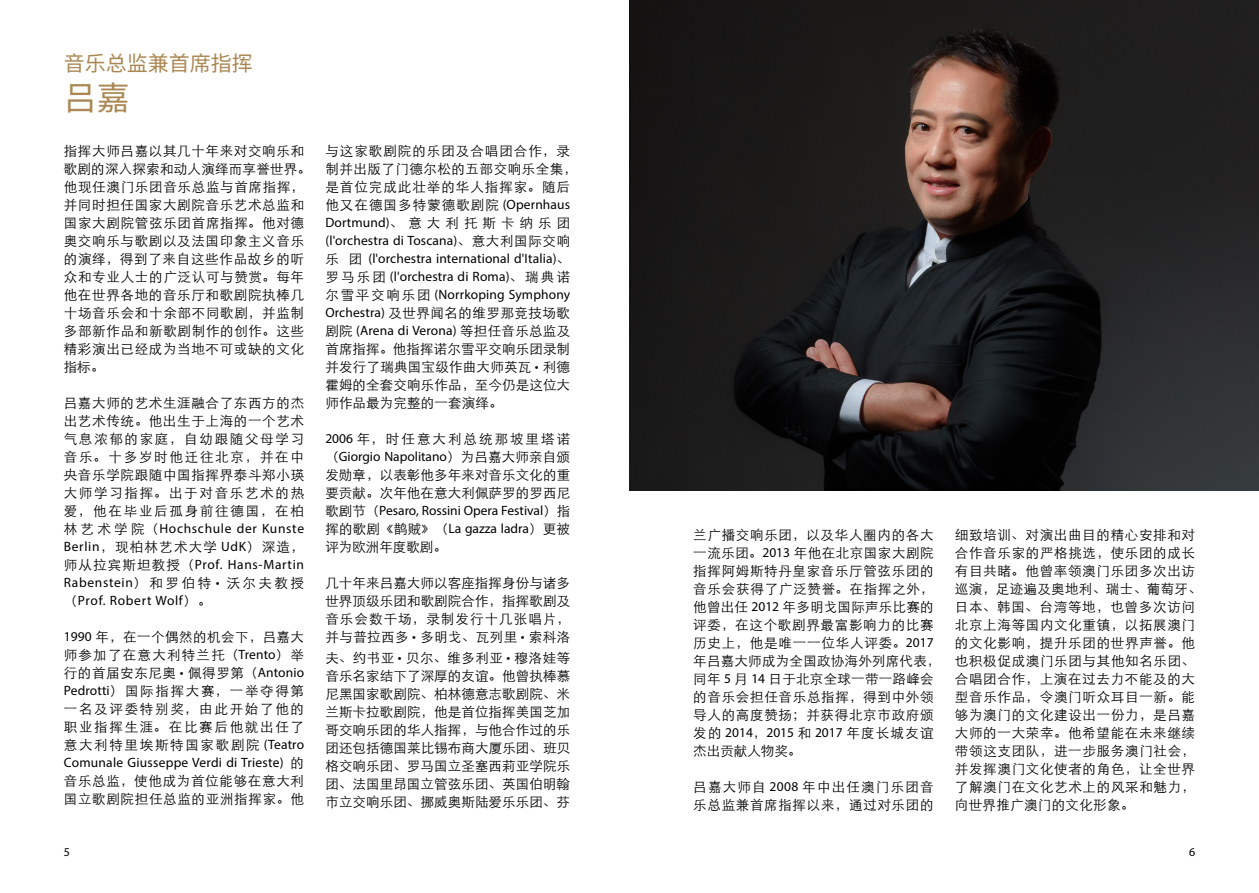
<style>
.page{position:relative;width:1259px;height:893px;background:#fff}
.page>*{position:absolute;margin:0;border:0;box-sizing:border-box;transform-origin:0 0}
.t1{font:33px "Source Han Sans CN";color:#ab8853}
.t2{font:21px "Source Han Sans CN";color:#ab8853}
.t3{font:13.5px/18px "ST Xihei";letter-spacing:.05em;color:#000}
.t4{font:13.5px/18px "Myriad Pro";letter-spacing:.01em;color:#000;text-align:justify}
.t5{font:13.5px/18px "ST Xihei";letter-spacing:.075em;color:#000}
.t6{font:13.5px/18px "ST Xihei";color:#000}
.t7{font:13.5px/18px "ST Xihei";letter-spacing:.01em;color:#000}
.t8{font:13.5px "Myriad Pro";letter-spacing:.05em;color:#000}
.t9{font:13.5px "ST Xihei";letter-spacing:.09em;color:#000}
.t10{font:13.5px "ST Xihei";letter-spacing:.15em;color:#000}
.t11{font:12px "Myriad Pro";color:#000}
.s1{font-family:"ST Xihei"}
.s2{font-family:"Myriad Pro"}
</style>
<div class="page">
<img style="left:629px;top:0;width:630px;height:490px">
<h2 class="t2" style="left:64px;top:51px;width:190px">音乐总监兼首席指挥</h2>
<h1 class="t1" style="left:64px;top:79px;width:67px">吕嘉</h1>
<p class="t3" style="left:64px;top:141px;width:248px">指挥大师吕嘉以其几十年来对交响乐和歌剧的深入探索和动人演绎而享誉世界。他现任澳门乐团音乐总监与首席指挥，并同时担任国家大剧院音乐艺术总监和国家大剧院管弦乐团首席指挥。他对德奥交响乐与歌剧以及法国印象主义音乐的演绎，得到了来自这些作品故乡的听众和专业人士的广泛认可与赞赏。每年他在世界各地的音乐厅和歌剧院执棒几十场音乐会和十余部不同歌剧，并监制多部新作品和新歌剧制作的创作。这些精彩演出已经成为当地不可或缺的文化指标。</p>
<p class="t3" style="left:64px;top:393px;width:242px;text-align:justify">吕嘉大师的艺术生涯融合了东西方的杰出艺术传统。他出生于上海的一个艺术气息浓郁的家庭，自幼跟随父母学习音乐。十多岁时他迁往北京，并在中央音乐学院跟随中国指挥界泰斗郑小瑛大师学习指挥。出于对音乐艺术的热爱，他在毕业后孤身前往德国，在柏</p>
<p class="t8" style="left:64px;top:520px;width:242px"><span class="s1">林艺术学院（</span>Hochschule der Kunste</p>
<p class="t9" style="left:64px;top:537px;width:242px"><span class="s2">Berlin</span>，现柏林艺术大学 <span class="s2">UdK</span>）深造，</p>
<p class="t4" style="left:64px;top:556px;width:242px"><span class="s1">师从拉宾斯坦教授（</span>Prof. Hans-Martin Rabenstein<span class="s1">）和罗伯特</span> • <span class="s1">沃尔夫教授（</span>Prof. Robert Wolf<span class="s1">）。</span></p>
<p class="t3" style="left:64px;top:627px;width:242px;text-align:justify"><span class="s2">1990</span> 年，在一个偶然的机会下，吕嘉大师参加了在意大利特兰托（<span class="s2">Trento</span>）举行的首届安东尼奥 <span class="s2">•</span> 佩得罗第（<span class="s2">Antonio Pedrotti</span>）国际指挥大赛，一举夺得第一名及评委特别奖，由此开始了他的职业指挥生涯。在比赛后他就出任了意大利特里埃斯特国家歌剧院 <span class="s2">(Teatro</span></p>
<p class="t4" style="left:64px;top:754px;width:242px">Comunale Giusseppe Verdi di Trieste) <span class="s1">的</span></p>
<p class="t3" style="left:64px;top:771px;width:242px">音乐总监，使他成为首位能够在意大利国立歌剧院担任总监的亚洲指挥家。他</p>
<p class="t5" style="left:325px;top:141px;width:253px">与这家歌剧院的乐团及合唱团合作，录制并出版了门德尔松的五部交响乐全集，是首位完成此壮举的华人指挥家。随后他又在德国多特蒙德歌剧院 <span class="s2">(Opernhaus<br>Dortmund)</span>、意大利托斯卡纳乐团</p>
<p class="t4" style="left:325px;top:231px;width:246px">(l'orchestra di Toscana)<span class="s1">、意大利国际交响乐 团</span> (l'orchestra international d'Italia)<span class="s1">、罗马乐团</span> (l'orchestra di Roma)<span class="s1">、瑞典诺尔雪平交响乐团</span> (Norrkoping Symphony</p>
<p class="t3" style="left:325px;top:303px;width:246px"><span class="s2">Orchestra)</span> 及世界闻名的维罗那竞技场歌</p>
<p class="t4" style="left:325px;top:321px;width:246px"><span class="s1">剧院</span> (Arena di Verona) <span class="s1">等担任音乐总监及</span></p>
<p class="t3" style="left:325px;top:339px;width:246px;text-align:justify">首席指挥。他指挥诺尔雪平交响乐团录制并发行了瑞典国宝级作曲大师英瓦 <span class="s2">•</span> 利德霍姆的全套交响乐作品，至今仍是这位大师作品最为完整的一套演绎。</p>
<p class="t10" style="left:325px;top:429px;width:246px"><span class="s2">2006</span> 年，时任意大利总统那坡里塔诺</p>
<p class="t4" style="left:325px;top:447px;width:246px"><span class="s1">（</span>Giorgio Napolitano<span class="s1">）为吕嘉大师亲自颁</span></p>
<p class="t7" style="left:325px;top:465px;width:246px">发勋章，以表彰他多年来对音乐文化的重要贡献。次年他在意大利佩萨罗的罗西尼</p>
<p class="t4" style="left:325px;top:501px;width:246px"><span class="s1">歌剧节（</span>Pesaro, Rossini Opera Festival<span class="s1">）指</span></p>
<p class="t6" style="left:325px;top:519px;width:246px">挥的歌剧《鹊贼》（<span class="s2">La gazza ladra</span>）更被评为欧洲年度歌剧。</p>
<p class="t3" style="left:325px;top:573px;width:246px;text-align:justify">几十年来吕嘉大师以客座指挥身份与诸多世界顶级乐团和歌剧院合作，指挥歌剧及音乐会数千场，录制发行十几张唱片，并与普拉西多 <span class="s2">•</span> 多明戈、瓦列里 <span class="s2">•</span> 索科洛</p>
<p class="t3" style="left:325px;top:648px;width:246px;text-align:justify">夫、约书亚 <span class="s2">•</span> 贝尔、维多利亚 <span class="s2">•</span> 穆洛娃等音乐名家结下了深厚的友谊。他曾执棒慕尼黑国家歌剧院、柏林德意志歌剧院、米兰斯卡拉歌剧院，他是首位指挥美国芝加哥交响乐团的华人指挥，与他合作过的乐团还包括德国莱比锡布商大厦乐团、班贝格交响乐团、罗马国立圣塞西莉亚学院乐团、法国里昂国立管弦乐团、英国伯明翰市立交响乐团、挪威奥斯陆爱乐乐团、芬</p>
<p class="t3" style="left:693px;top:525px;width:248px">兰广播交响乐团，以及华人圈内的各大一流乐团。<span class="s2">2013</span> 年他在北京国家大剧院指挥阿姆斯特丹皇家音乐厅管弦乐团的音乐会获得了广泛赞誉。在指挥之外，他曾出任 <span class="s2">2012</span> 年多明戈国际声乐比赛的评委，在这个歌剧界最富影响力的比赛历史上，他是唯一一位华人评委。<span class="s2">2017</span>年吕嘉大师成为全国政协海外列席代表，同年 <span class="s2">5</span> 月 <span class="s2">14</span> 日于北京全球一带一路峰会的音乐会担任音乐总指挥，得到中外领导人的高度赞扬；并获得北京市政府颁</p>
<p class="t4" style="left:693px;top:723px;width:242px"><span class="s1">发的</span> 2014<span class="s1">，</span>2015 <span class="s1">和</span> 2017 <span class="s1">年度长城友谊</span></p>
<p class="t6" style="left:693px;top:741px;width:109px">杰出贡献人物奖。</p>
<p class="t3" style="left:693px;top:777px;width:242px">吕嘉大师自 <span class="s2">2008</span> 年中出任澳门乐团音乐总监兼首席指挥以来，通过对乐团的</p>
<p class="t3" style="left:955px;top:525px;width:248px">细致培训、对演出曲目的精心安排和对合作音乐家的严格挑选，使乐团的成长有目共睹。他曾率领澳门乐团多次出访巡演，足迹遍及奥地利、瑞士、葡萄牙、日本、韩国、台湾等地，也曾多次访问北京上海等国内文化重镇，以拓展澳门的文化影响，提升乐团的世界声誉。他也积极促成澳门乐团与其他知名乐团、合唱团合作，上演在过去力不能及的大型音乐作品，令澳门听众耳目一新。能够为澳门的文化建设出一份力，是吕嘉大师的一大荣幸。他希望能在未来继续带领这支团队，进一步服务澳门社会，并发挥澳门文化使者的角色，让全世界了解澳门在文化艺术上的风采和魅力，向世界推广澳门的文化形象。</p>
<p class="t11" style="left:64px;top:845px;width:8px">5</p>
<p class="t11" style="left:1189px;top:845px;width:8px">6</p>
</div>
